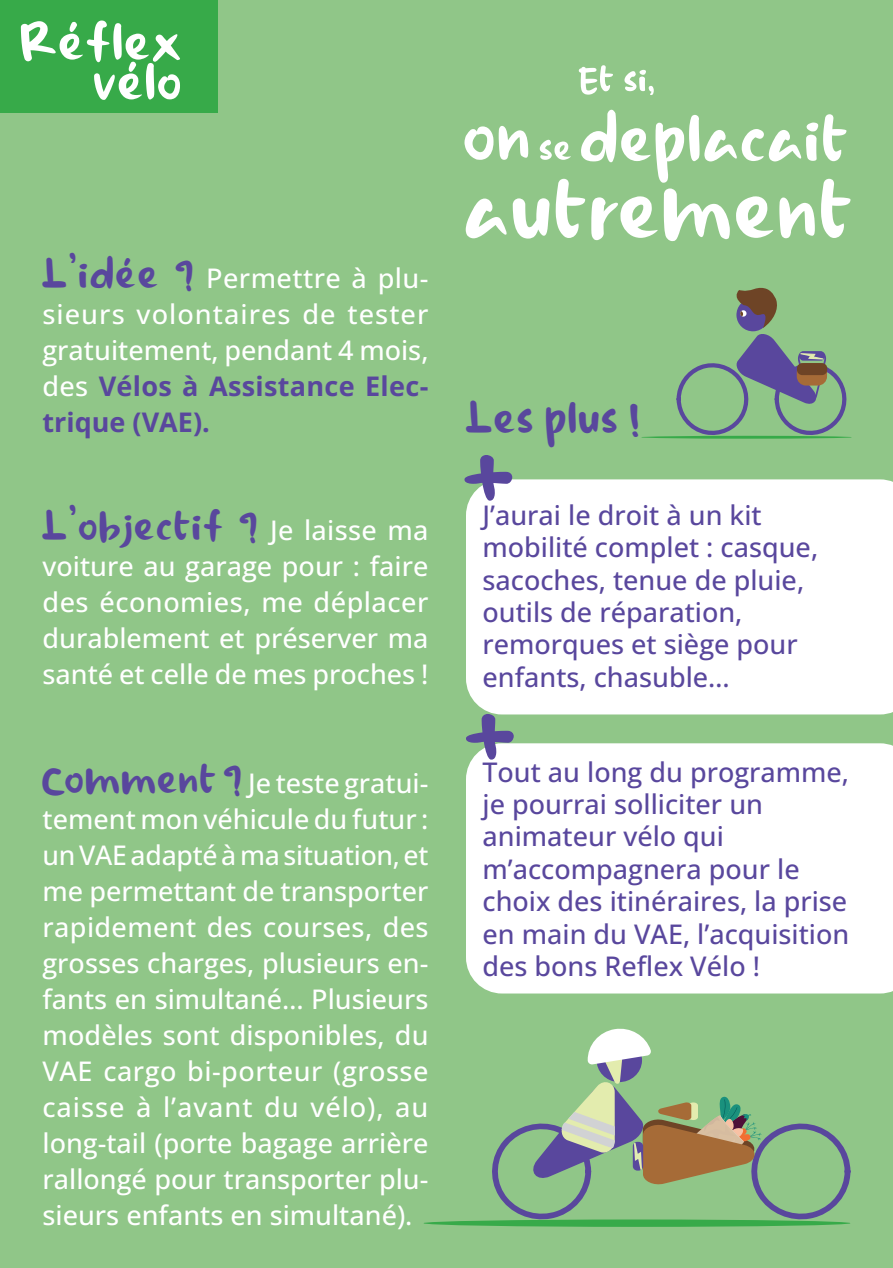
<style>
.page{position:relative;width:893px;height:1268px;background:#fff}
.page>*{position:absolute;margin:0;border:0;box-sizing:border-box;transform-origin:0 0}
.t1{font:99px "cruftycraf";color:#59479d}
.t2{font:53.1px/39.9px "cruftycraf";color:#fff;text-align:right}
.t3{font:45px "cruftycraf";color:#59479d}
.t4{font:42px "cruftycraf";letter-spacing:.01em;color:#59479d}
.t5{font:500 27px/36px "Open Sans";color:#fff;text-align:justify}
.t6{font:500 27px/32.4px "Open Sans";color:#59479d}
.s1{font-family:"cruftycraf";font-weight:400;font-size:42px;color:#59479d}
.s2{font-weight:700;color:#59479d}
.s3{font-family:"Open Sans";font-weight:500;font-size:27px;color:#fff}
</style>
<div class="page">
<div style="left:0;top:0;width:893px;height:1267px;background:#90c688"></div>
<div style="left:466px;top:479px;width:427px;height:235px;background:#fff"></div>
<div style="left:466px;top:743px;width:427px;height:250px;background:#fff"></div>
<div style="left:0;top:0;width:217px;height:113px;background:#37aa49"></div>
<svg style="left:579px;top:65px;width:34px;height:30px"></svg>
<svg style="left:624px;top:70px;width:30px;height:25px"></svg>
<svg style="left:464px;top:110px;width:386px;height:131px"></svg>
<hr style="left:641px;top:435px;width:211px;height:3px;background:#37aa49;border-radius:50%">
<svg style="left:676px;top:287px;width:173px;height:150px"></svg>
<div style="left:423px;top:1219px;width:427px;height:7px;background:#37aa49;border-radius:50%"></div>
<svg style="left:488px;top:1028px;width:362px;height:193px"></svg>
<h2 class="t2" style="left:21px;top:24px;width:165px">Réflex vélo</h2>
<p class="t5" style="left:43px;top:260px;width:387px"><span class="s1">L’idée ?</span> Permettre à plu&shy;sieurs volontaires de tester gratuitement, pendant 4 mois, des <span class="s2">Vélos à Assistance Elec&shy;trique (VAE).</span></p>
<h3 class="t4" style="left:43px;top:501px;width:387px">L’objectif ? <span class="s3">Je laisse ma</span></h3>
<p class="t5" style="left:43px;top:548px;width:387px">voiture au garage pour : faire des économies, me déplacer durablement et préserver ma santé et celle de mes proches !</p>
<p class="t5" style="left:43px;top:764px;width:388px"><span class="s1">Comment ?</span> Je teste gratui&shy;tement mon véhicule du futur : un VAE adapté à ma situation, et me permettant de transporter rapidement des courses, des grosses charges, plusieurs en&shy;fants en simultané… Plusieurs modèles sont disponibles, du VAE cargo bi-porteur (grosse caisse à l’avant du vélo), au long-tail (porte bagage arrière rallongé pour transporter plu&shy;sieurs enfants en simultané).</p>
<h3 class="t3" style="left:466px;top:391px;width:177px">Les plus !</h3>
<h1 class="t1" style="left:464px;top:419px;width:57px">+</h1>
<p class="t6" style="left:482px;top:498px;width:337px">J’aurai le droit à un kit mobilité complet : casque, sacoches, tenue de pluie, outils de réparation, remorques et siège pour enfants, chasuble…</p>
<h1 class="t1" style="left:466px;top:678px;width:57px">+</h1>
<p class="t6" style="left:482px;top:754px;width:368px">Tout au long du programme, je pourrai solliciter un animateur vélo qui m’accompagnera pour le choix des itinéraires, la prise en main du VAE, l’acquisition des bons Reflex Vélo !</p>
</div>
